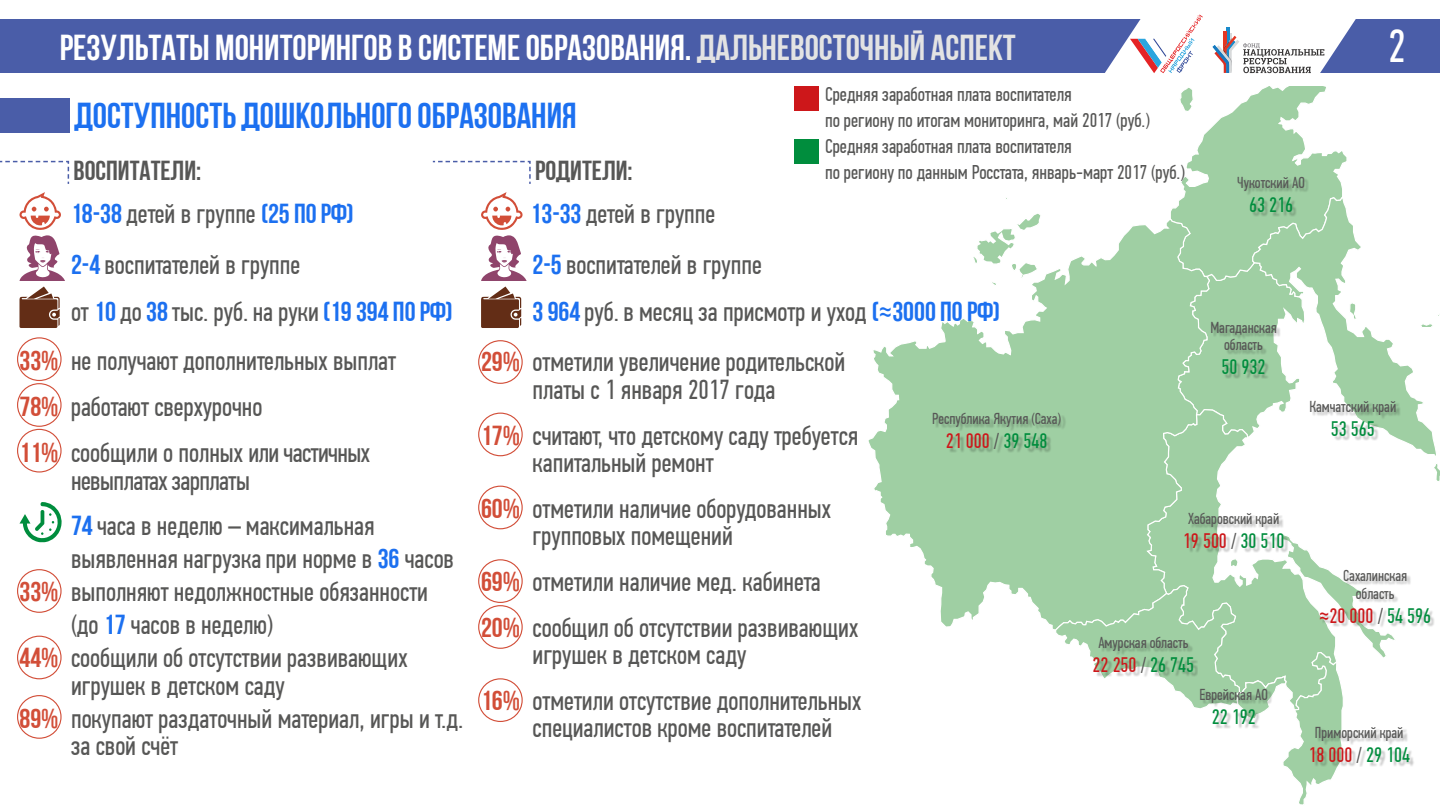
<style>
.page{position:relative;width:1440px;height:810px;background:#fff}
.page>*{position:absolute;margin:0;border:0;box-sizing:border-box;transform-origin:0 0}
.t1{font:46.5px "PF Din Text Comp Pro";color:#fff}
.t2{font:36px "Bebas Neue Cyrillic";color:#fff}
.t3{font:36px "Bebas Neue Cyrillic";color:#1c70f0}
.t4{font:27.45px/45.8px "PF Din Text Comp Pro";color:#575756}
.t5{font:27.45px "Bebas Neue Cyrillic";color:#1c70f0}
.t6{font:27.45px "Bebas Neue Cyrillic";color:#575756}
.t7{font:21px "PF Din Text Comp Pro";color:#cd171a}
.t8{font:21px "PF Din Text Comp Pro";color:#008d3d}
.t9{font:19.95px/26.1px "PF Din Text Comp Pro";color:#575756}
.t10{font:15.9px/17.1px "PF Din Text Comp Pro";color:#575756;text-align:center}
.s1{color:#e3e3e3}
.s2{font-family:"Bebas Neue Cyrillic";color:#1c70f0}
.s3{font-family:"Roboto Condensed";color:#1c70f0}
.s4{font-family:"Bebas Neue Cyrillic";color:#d24e38}
.s5{font-family:"PF Din Text Comp Pro";color:#575756}
.s6{color:#575756}
.s7{color:#008d3d}
.s8{font-family:"Roboto Condensed"}
</style>
<div class="page">
<div style="left:0;top:19px;width:1439px;height:54px;background:#4a5da8"></div>
<svg style="left:1210px;top:440px;width:35px;height:75px"></svg>
<svg style="left:1366px;top:327px;width:70px;height:129px"></svg>
<svg style="left:1105px;top:14px;width:261px;height:426px"></svg>
<svg style="left:1434px;top:464px;width:5px;height:17px"></svg>
<svg style="left:1418px;top:315px;width:21px;height:14px"></svg>
<svg style="left:868px;top:217px;width:342px;height:412px"></svg>
<svg style="left:1054px;top:533px;width:341px;height:272px"></svg>
<div style="left:935px;top:415px;width:131px;height:39px;background:#000;opacity:.25"></div>
<div style="left:1186px;top:515px;width:102px;height:39px;background:#000;opacity:.25"></div>
<div style="left:1311px;top:728px;width:103px;height:39px;background:#000;opacity:.25"></div>
<div style="left:1202px;top:691px;width:70px;height:38px;background:#000;opacity:.25"></div>
<div style="left:1095px;top:639px;width:103px;height:39px;background:#000;opacity:.25"></div>
<div style="left:1239px;top:178px;width:70px;height:38px;background:#000;opacity:.25"></div>
<div style="left:1311px;top:402px;width:89px;height:39px;background:#000;opacity:.25"></div>
<div style="left:1321px;top:572px;width:114px;height:56px;background:#000;opacity:.25"></div>
<div style="left:1212px;top:323px;width:69px;height:56px;background:#000;opacity:.25"></div>
<div style="left:793px;top:86px;width:25px;height:25px;background:#cd171a"></div>
<div style="left:793px;top:139px;width:25px;height:25px;background:#008d3d"></div>
<svg style="left:19px;top:192px;width:46px;height:89px"></svg>
<svg style="left:19px;top:287px;width:41px;height:41px"></svg>
<svg style="left:19px;top:502px;width:43px;height:40px"></svg>
<svg style="left:481px;top:192px;width:45px;height:89px"></svg>
<svg style="left:481px;top:287px;width:40px;height:41px"></svg>
<div style="left:17px;top:337px;width:45px;height:44px;border:1px solid #d24e38;border-radius:50%"></div>
<div style="left:478px;top:340px;width:44px;height:44px;border:1px solid #d24e38;border-radius:50%"></div>
<div style="left:478px;top:413px;width:44px;height:43px;border:1px solid #d24e38;border-radius:50%"></div>
<div style="left:478px;top:486px;width:44px;height:43px;border:1px solid #d24e38;border-radius:50%"></div>
<div style="left:478px;top:559px;width:44px;height:44px;border:1px solid #d24e38;border-radius:50%"></div>
<div style="left:478px;top:678px;width:44px;height:44px;border:1px solid #d24e38;border-radius:50%"></div>
<div style="left:478px;top:605px;width:44px;height:44px;border:1px solid #d24e38;border-radius:50%"></div>
<div style="left:17px;top:429px;width:45px;height:44px;border:1px solid #d24e38;border-radius:50%"></div>
<div style="left:17px;top:569px;width:45px;height:44px;border:1px solid #d24e38;border-radius:50%"></div>
<div style="left:17px;top:636px;width:45px;height:43px;border:1px solid #d24e38;border-radius:50%"></div>
<div style="left:17px;top:695px;width:45px;height:44px;border:1px solid #d24e38;border-radius:50%"></div>
<div style="left:17px;top:383px;width:45px;height:44px;border:1px solid #d24e38;border-radius:50%"></div>
<div style="left:0;top:98px;width:69px;height:35px;background:#4a5da8"></div>
<svg style="left:0;top:160px;width:70px;height:24px"></svg>
<svg style="left:432px;top:160px;width:99px;height:24px"></svg>
<h2 class="t2" style="left:60px;top:27px;width:957px">Результаты мониторингов в системе образования. <span class="s1">Дальневосточный аспект</span></h2>
<h1 class="t1" style="left:1388px;top:20px;width:19px">2</h1>
<h2 class="t3" style="left:74px;top:96px;width:503px">доступность дошкольного образования</h2>
<p class="t9" style="left:825px;top:81px;width:326px">Средняя заработная плата воспитателя<br>по региону по итогам мониторинга, май 2017 (руб.)<br>Средняя заработная плата воспитателя</p>
<p class="t6" style="left:535px;top:155px;width:99px">родители:</p>
<p class="t4" style="left:530px;top:188px;width:233px;line-height:51.2px"><span class="s2">13-33</span> детей в группе<br><span class="s2">2-5</span> воспитателей в группе</p>
<p class="t4" style="left:481px;top:287px;width:520px;line-height:50.2px;text-indent:52px"><span class="s2">3 964</span>руб.в месяц за присмотр и уход <span class="s2">(</span><span class="s3">≈</span><span class="s2">3000 по РФ)<br></span><span class="s4">29%</span> отметили увеличение родительской</p>
<p class="t4" style="left:481px;top:367px;width:379px;text-indent:52px">платы с 1 января 2017 года<br><span class="s4">17%</span> считают, что детскому саду требуется</p>
<p class="t4" style="left:481px;top:440px;width:351px;text-indent:52px">капитальный ремонт<br><span class="s4">60%</span> отметили наличие оборудованных</p>
<p class="t4" style="left:481px;top:513px;width:379px;text-indent:52px">групповых помещений<br><span class="s4">69%</span> отметили наличие мед. кабинета<br><span class="s4">20%</span> сообщил об отсутствии развивающих</p>
<p class="t4" style="left:481px;top:632px;width:382px;text-indent:52px">игрушек в детском саду<br><span class="s4">16%</span> отметили отсутствие дополнительных</p>
<p class="t4" style="left:532px;top:705px;width:301px">специалистов кроме воспитателей</p>
<p class="t6" style="left:74px;top:155px;width:129px">воспитатели:</p>
<p class="t9" style="left:825px;top:160px;width:361px">по региону по данным Росстата, январь-март 2017 (руб.)</p>
<p class="t5" style="left:71px;top:198px;width:284px">18-38 <span class="s5">детей в группе</span> (25 по РФ)</p>
<p class="t4" style="left:71px;top:242px;width:231px"><span class="s2">2-4</span>воспитателей в группе</p>
<p class="t4" style="left:71px;top:289px;width:383px">от <span class="s2">10</span> до <span class="s2">38</span>тыс. руб. на руки <span class="s2">(19 394 по РФ)</span></p>
<p class="t4" style="left:19px;top:338px;width:378px"><span class="s4">33%</span> не получают дополнительных выплат</p>
<p class="t4" style="left:19px;top:384px;width:352px"><span class="s4">78%</span> работают сверхурочно<br><span class="s4">11%</span> сообщили о полных или частичных</p>
<p class="t4" style="left:71px;top:458px;width:305px">невыплатах зарплаты<br><span class="s2">74</span> часа в неделю – максимальная</p>
<p class="t4" style="left:71px;top:536px;width:384px">выявленная нагрузкапри норме в <span class="s2">36</span> часов</p>
<p class="t4" style="left:19px;top:569px;width:410px"><span class="s4">33%</span> выполняют недолжностные обязанности</p>
<p class="t4" style="left:71px;top:602px;width:203px">(до <span class="s2">17</span> часов в неделю)</p>
<p class="t4" style="left:19px;top:635px;width:389px"><span class="s4">44%</span> сообщили об отсутствии развивающих</p>
<p class="t4" style="left:19px;top:669px;width:445px;line-height:33px;text-indent:52px">игрушек в детском саду<br><span class="s4">89%</span> покупают раздаточный материал, игры и т.д.</p>
<p class="t4" style="left:71px;top:723px;width:109px">за свой счёт</p>
<p class="t10" style="left:1237px;top:174px;width:69px">Чукотский АО</p>
<p class="t8" style="left:1248px;top:193px;width:45px">63 216</p>
<p class="t10" style="left:1210px;top:319px;width:68px">Магаданская область</p>
<p class="t8" style="left:1221px;top:355px;width:45px">50 932</p>
<p class="t10" style="left:1309px;top:398px;width:88px">Камчатский край</p>
<p class="t8" style="left:1330px;top:417px;width:45px">53 565</p>
<p class="t10" style="left:932px;top:411px;width:130px">Республика Якутия (Саха)</p>
<p class="t7" style="left:945px;top:429px;width:103px">21 000 <span class="s6">/</span> <span class="s7">39 548</span></p>
<p class="t10" style="left:1188px;top:510px;width:93px">Хабаровский край</p>
<p class="t7" style="left:1182px;top:529px;width:103px">19 500 <span class="s6">/</span> <span class="s7">30 510</span></p>
<p class="t10" style="left:1343px;top:568px;width:66px">Сахалинская область</p>
<p class="t7" style="left:1319px;top:603px;width:113px"><span class="s8">≈</span>20 000 <span class="s6">/</span> <span class="s7">54 596</span></p>
<p class="t10" style="left:1098px;top:634px;width:91px">Амурская область</p>
<p class="t7" style="left:1092px;top:653px;width:103px">22 250 <span class="s6">/</span> <span class="s7">26 745</span></p>
<p class="t10" style="left:1199px;top:686px;width:70px">Еврейская АО</p>
<p class="t8" style="left:1211px;top:705px;width:45px">22 192</p>
<p class="t10" style="left:1314px;top:724px;width:90px">Приморский край</p>
<p class="t7" style="left:1308px;top:743px;width:103px">18 000 <span class="s6">/</span> <span class="s7">29 104</span></p>
</div>
